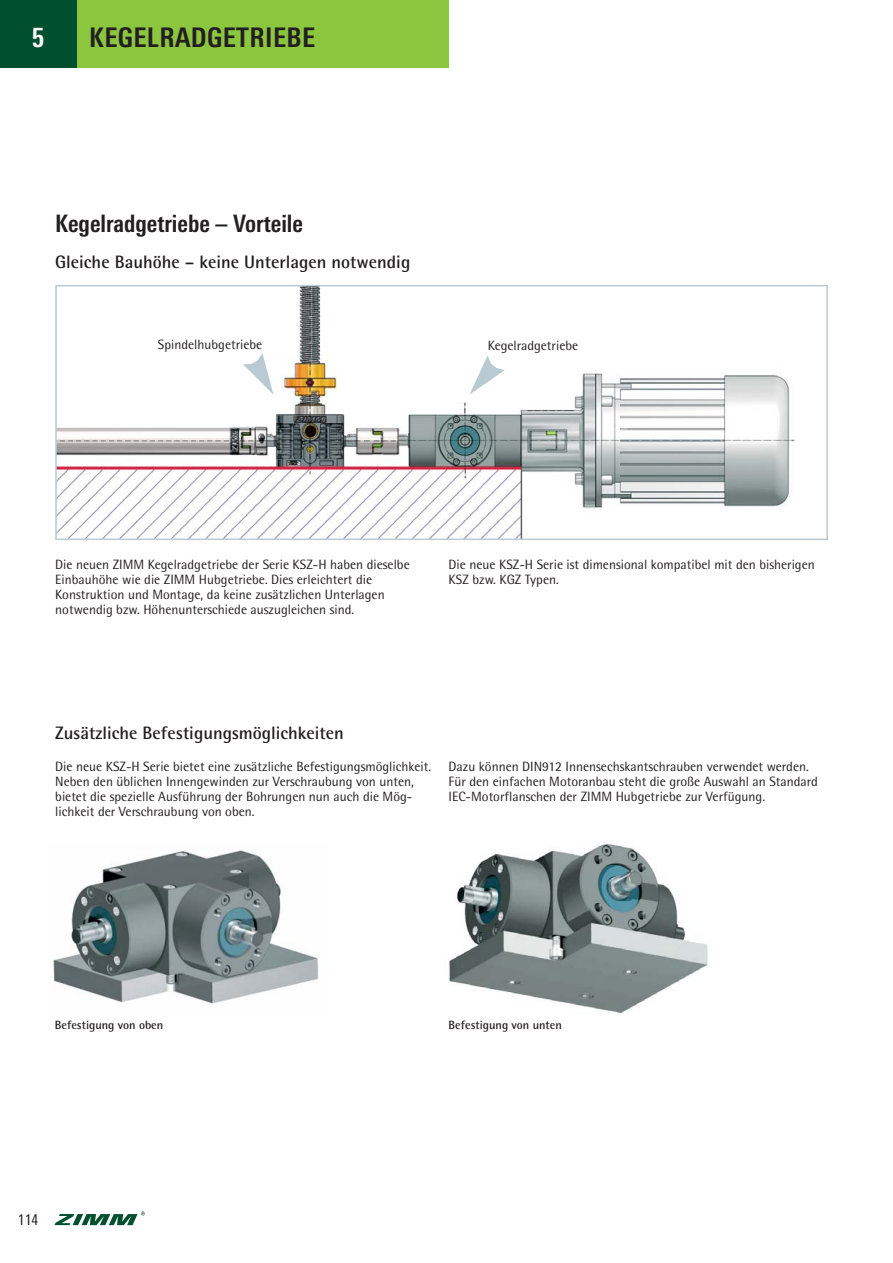
<style>
.page{position:relative;width:893px;height:1263px;background:#fff}
.page>*{position:absolute;margin:0;border:0;box-sizing:border-box;transform-origin:0 0}
.t1{font:700 condensed 27px "Linotype Univers";letter-spacing:.015em;color:#231f20}
.t2{font:700 condensed 27px "Linotype Univers";color:#fff}
.t3{font:700 condensed 24px "Linotype Univers";color:#231f20}
.t4{font:700 18px "Rotis Semi Sans";color:#231f20}
.t5{font:condensed 15px "Linotype Univers";color:#231f20}
.t6{font:13.5px/15px "Rotis Semi Sans";color:#231f20}
.t7{font:700 12px "Rotis Semi Sans";color:#231f20}
</style>
<div class="page">
<div style="left:0;top:0;width:448px;height:68px;background:#8cc63f"></div>
<div style="left:0;top:0;width:77px;height:68px;background:#00502f"></div>
<svg style="left:54px;top:1211px;width:91px;height:14px"></svg>
<img style="left:58px;top:288px;width:737px;height:249px">
<div style="left:55px;top:285px;width:773px;height:255px;border:2px solid #bacad3"></div>
<img style="left:449px;top:843px;width:259px;height:171px">
<img style="left:53px;top:850px;width:266px;height:154px">
<svg style="left:243px;top:353px;width:30px;height:42px"></svg>
<svg style="left:469px;top:356px;width:36px;height:39px"></svg>
<h1 class="t2" style="left:32px;top:28px;width:14px">5</h1>
<h1 class="t1" style="left:89px;top:28px;width:227px">KEGELRADGETRIEBE</h1>
<h2 class="t3" style="left:55px;top:214px;width:249px">Kegelradgetriebe – Vorteile</h2>
<h3 class="t4" style="left:55px;top:255px;width:357px">Gleiche Bauhöhe – keine Unterlagen notwendig</h3>
<p class="t6" style="left:158px;top:339px;width:106px">Spindelhubgetriebe</p>
<p class="t6" style="left:488px;top:339px;width:92px">Kegelradgetriebe</p>
<p class="t6" style="left:55px;top:558px;width:356px">Die neuen ZIMM Kegelradgetriebe der Serie KSZ-H haben dieselbe Einbauhöhe wie die ZIMM Hubgetriebe. Dies erleichtert die Konstruktion und Montage, da keine zusätzlichen Unterlagen notwendig bzw. Höhenunterschiede auszugleichen sind.</p>
<p class="t6" style="left:449px;top:558px;width:368px">Die neue KSZ-H Serie ist dimensional kompatibel mit den bisherigen<br>KSZ bzw. KGZ Typen.</p>
<h3 class="t4" style="left:55px;top:726px;width:290px">Zusätzliche Befestigungsmöglichkeiten</h3>
<p class="t6" style="left:55px;top:760px;width:377px">Die neue KSZ-H Serie bietet eine zusätzliche Befestigungsmöglichkeit.<br>Neben den üblichen Innengewinden zur Verschraubung von unten, bietet die spezielle Ausführung der Bohrungen nun auch die Mög&shy;lichkeit der Verschraubung von oben.</p>
<p class="t6" style="left:449px;top:760px;width:371px">Dazu können DIN912 Innensechskantschrauben verwendet werden.<br>Für den einfachen Motoranbau steht die große Auswahl an Standard<br>IEC-Motorflanschen der ZIMM Hubgetriebe zur Verfügung.</p>
<p class="t7" style="left:55px;top:1020px;width:110px">Befestigung von oben</p>
<p class="t7" style="left:449px;top:1020px;width:115px">Befestigung von unten</p>
<p class="t5" style="left:18px;top:1214px;width:22px">114</p>
</div>
